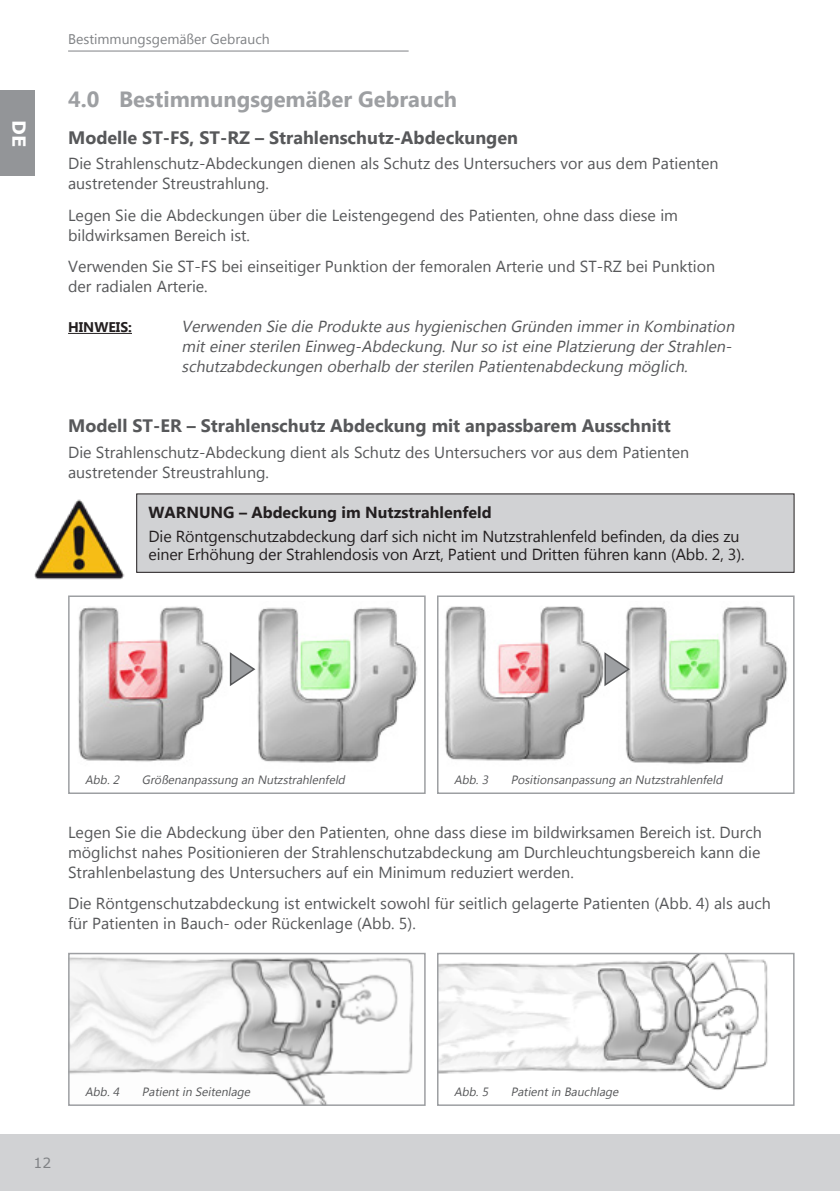
<style>
.page{position:relative;width:840px;height:1191px;background:#fff}
.page>*{position:absolute;margin:0;border:0;box-sizing:border-box;transform-origin:0 0}
.t1{font:700 22px "Lao UI";color:#9d9fa2}
.t2{font:700 18px "Lao UI";color:#57585a}
.t3{font:700 18px "Verdana";color:#fff}
.t4{font:16px/20px "Lao UI";color:#57585a}
.t5{font:italic 16px/20px "Lao UI";color:#57585a}
.t6{font:16px/18px "Lao UI";letter-spacing:-.01em;color:#231f20}
.t7{font:700 16px "Lao UI";color:#231f20}
.t8{font:14px "Lao UI";color:#808285}
.t9{font:700 14px "Lao UI";color:#231f20}
.t10{font:14px "Verdana";color:#808285}
.t11{font:italic 12px "Lao UI";color:#57585a}
</style>
<div class="page">
<div style="left:0;top:1134px;width:839px;height:57px;background:#d1d2d4"></div>
<div style="left:0;top:91px;width:34px;height:85px;background:#939598"></div>
<hr style="left:68px;top:51px;width:340px;height:1px;background:#808285">
<hr style="left:68px;top:333px;width:64px;height:1px;background:#231f20">
<div style="left:137px;top:494px;width:656px;height:78px;background:#d1d2d4"></div>
<div style="left:136px;top:493px;width:658px;height:80px;border:1px solid #231f20"></div>
<img style="left:34px;top:499px;width:91px;height:81px">
<img style="left:78px;top:606px;width:146px;height:156px">
<div style="left:68px;top:595px;width:357px;height:199px;border:2px solid #9d9fa2"></div>
<img style="left:257px;top:607px;width:161px;height:156px">
<img style="left:445px;top:606px;width:158px;height:155px">
<div style="left:437px;top:595px;width:357px;height:199px;border:2px solid #9d9fa2"></div>
<img style="left:625px;top:606px;width:163px;height:158px">
<svg style="left:229px;top:652px;width:27px;height:34px"></svg>
<svg style="left:603px;top:651px;width:27px;height:36px"></svg>
<img style="left:71px;top:957px;width:343px;height:146px">
<div style="left:68px;top:952px;width:357px;height:154px;border:2px solid #9d9fa2"></div>
<img style="left:440px;top:955px;width:328px;height:135px">
<div style="left:437px;top:952px;width:357px;height:154px;border:2px solid #9d9fa2"></div>
<p class="t3" style="left:32px;top:120px;width:29px;rotate:90deg">DE</p>
<p class="t8" style="left:68px;top:30px;width:203px">Bestimmungsgemäßer Gebrauch</p>
<h1 class="t1" style="left:68px;top:84px;width:390px">4.0 Bestimmungsgemäßer Gebrauch</h1>
<p class="t2" style="left:68px;top:125px;width:451px">Modelle ST-FS, ST-RZ – Strahlenschutz-Abdeckungen</p>
<p class="t4" style="left:68px;top:153px;width:651px">Die Strahlenschutz-Abdeckungen dienen als Schutz des Untersuchers vor aus dem Patienten austretender Streustrahlung.</p>
<p class="t4" style="left:68px;top:204px;width:611px">Legen Sie die Abdeckungen über die Leistengegend des Patienten, ohne dass diese im bildwirksamen Bereich ist.</p>
<p class="t4" style="left:68px;top:256px;width:648px">Verwenden Sie ST-FS bei einseitiger Punktion der femoralen Arterie und ST-RZ bei Punktion der radialen Arterie.</p>
<p class="t9" style="left:68px;top:318px;width:65px">HINWEIS:</p>
<p class="t5" style="left:181px;top:316px;width:557px">Verwenden Sie die Produkte aus hygienischen Gründen immerin Kombination miteinersterilen Einweg-Abdeckung.Nurso isteine Platzierung derStrahlen&shy;schutzabdeckungen oberhalb dersterilen Patientenabdeckung möglich.</p>
<p class="t2" style="left:68px;top:414px;width:604px">Modell ST-ER – Strahlenschutz Abdeckung mit anpassbarem Ausschnitt</p>
<p class="t4" style="left:68px;top:441px;width:622px">Die Strahlenschutz-Abdeckung dient als Schutz des Untersuchers vor aus dem Patienten austretender Streustrahlung.</p>
<p class="t7" style="left:148px;top:502px;width:344px">WARNUNG – Abdeckung im Nutzstrahlenfeld</p>
<p class="t6" style="left:148px;top:526px;width:597px">Die Röntgenschutzabdeckung darf sich nicht im Nutzstrahlenfeld befinden, da dies zu einer Erhöhung der Strahlendosis von Arzt, Patient und Dritten führen kann (Abb. 2, 3).</p>
<p class="t11" style="left:85px;top:772px;width:38px">Abb.2</p>
<p class="t11" style="left:142px;top:772px;width:207px">Größenanpassung an Nutzstrahlenfeld</p>
<p class="t11" style="left:454px;top:772px;width:38px">Abb.3</p>
<p class="t11" style="left:510px;top:772px;width:216px">Positionsanpassung an Nutzstrahlenfeld</p>
<p class="t4" style="left:68px;top:821px;width:695px;text-align:justify">Legen Sie die Abdeckung über den Patienten, ohne dass diese im bildwirksamen Bereich ist. Durch möglichst nahes Positionieren der Strahlenschutzabdeckung am Durchleuchtungsbereich kann die Strahlenbelastung des Untersuchers auf ein Minimum reduziert werden.</p>
<p class="t4" style="left:68px;top:893px;width:704px">Die Röntgenschutzabdeckung ist entwickelt sowohl für seitlich gelagerte Patienten (Abb. 4) als auch für Patienten in Bauch- oder Rückenlage (Abb. 5).</p>
<p class="t10" style="left:34px;top:1153px;width:19px">12</p>
<p class="t11" style="left:85px;top:1083px;width:38px">Abb.4</p>
<p class="t11" style="left:142px;top:1083px;width:112px">Patientin Seitenlage</p>
<p class="t11" style="left:454px;top:1083px;width:38px">Abb.5</p>
<p class="t11" style="left:510px;top:1083px;width:112px">Patientin Bauchlage</p>
</div>
